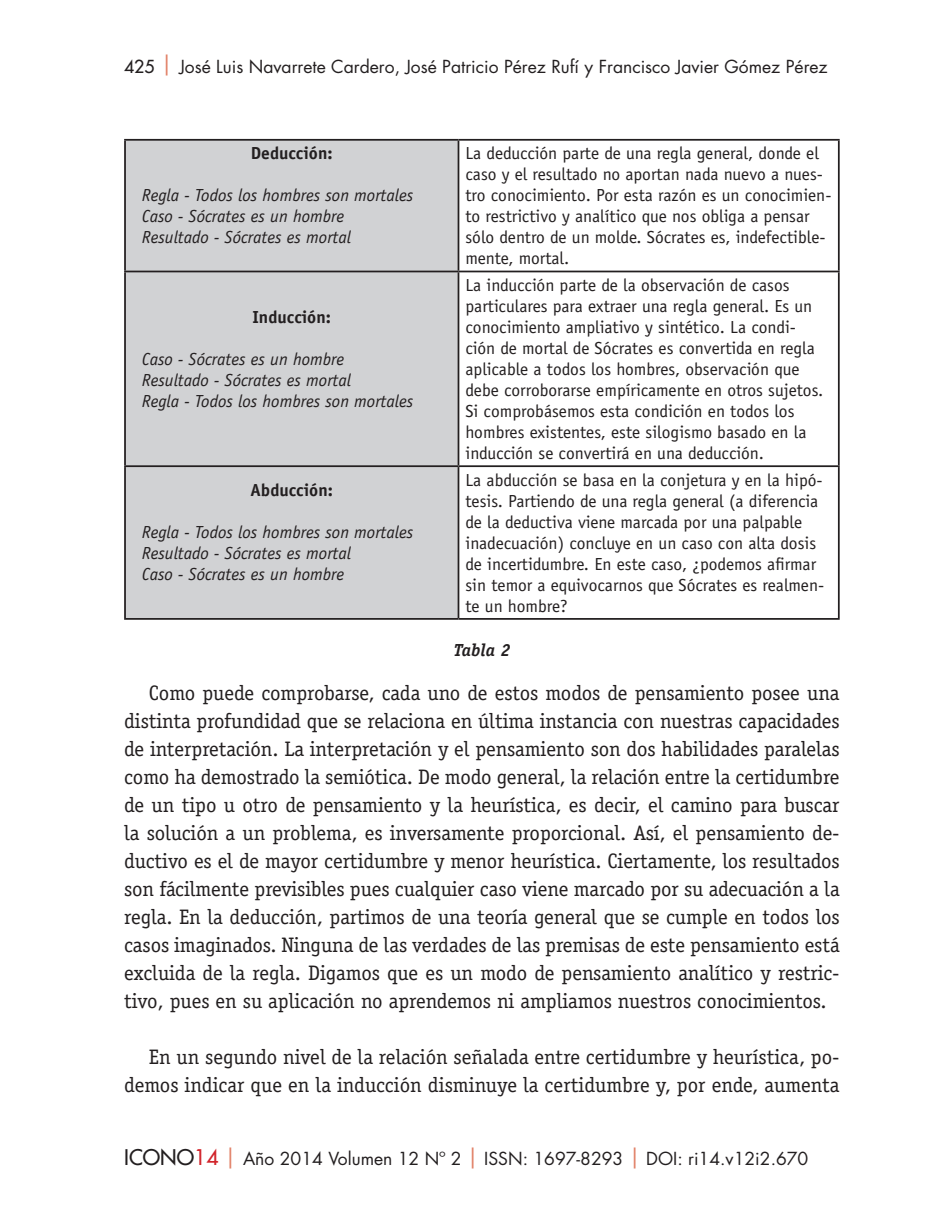
<style>
.page{position:relative;width:939px;height:1220px;background:#fff}
.page>*{position:absolute;margin:0;border:0;box-sizing:border-box;transform-origin:0 0}
.texto_articulo{font:21px/28px "Officina Serif Std";color:#231f20;text-align:justify}
.Texto_tabla{font:17.5px/21px "Officina Sans Std";color:#231f20}
.Texto_tabla-2{font:italic 17.5px "Officina Sans Std";color:#231f20}
.t1{font:17.5px "Futura Std";color:#231f20}
.Texto_tabla-3{font:700 17.5px "Officina Sans Std";color:#231f20}
.pie_foto_figura_tabl{font:italic 700 17.5px "Officina Serif Std";color:#231f20}
.s1{font-weight:500}
.s2{font-size:21px;color:#e18066}
.s3{font-weight:500;font-size:21px}
.s4{font-weight:500;font-size:21px;color:#d1232a}
</style>
<div class="page">
<div style="left:126px;top:141px;width:331px;height:477px;background:#d1d2d4"></div>
<hr style="left:124px;top:139px;width:334px;height:2px;background:#231f20">
<hr style="left:124px;top:141px;width:2px;height:130px;background:#231f20">
<hr style="left:458px;top:139px;width:381px;height:2px;background:#231f20">
<hr style="left:457px;top:141px;width:2px;height:130px;background:#231f20">
<hr style="left:837px;top:141px;width:2px;height:130px;background:#231f20">
<hr style="left:124px;top:271px;width:334px;height:1px;background:#231f20">
<hr style="left:124px;top:272px;width:2px;height:193px;background:#231f20">
<hr style="left:458px;top:271px;width:381px;height:1px;background:#231f20">
<hr style="left:457px;top:272px;width:2px;height:193px;background:#231f20">
<hr style="left:837px;top:272px;width:2px;height:193px;background:#231f20">
<hr style="left:124px;top:465px;width:334px;height:2px;background:#231f20">
<hr style="left:124px;top:467px;width:2px;height:151px;background:#231f20">
<hr style="left:458px;top:465px;width:381px;height:2px;background:#231f20">
<hr style="left:457px;top:467px;width:2px;height:151px;background:#231f20">
<hr style="left:837px;top:467px;width:2px;height:151px;background:#231f20">
<hr style="left:124px;top:618px;width:334px;height:2px;background:#231f20">
<hr style="left:458px;top:618px;width:381px;height:2px;background:#231f20">
<p class="t1" style="left:124px;top:56px;width:704px"><span class="s1">425</span> <span class="s2">|</span> José Luis Navarrete Cardero, José Patricio Pérez Rufí y Francisco Javier Gómez Pérez</p>
<p class="Texto_tabla-3" style="left:251px;top:143px;width:83px">Deducción:</p>
<p class="Texto_tabla-2" style="left:142px;top:185px;width:273px">Regla - Todos los hombres son mortales</p>
<p class="Texto_tabla-2" style="left:142px;top:206px;width:204px">Caso - Sócrates es un hombre</p>
<p class="Texto_tabla-2" style="left:142px;top:227px;width:210px">Resultado - Sócrates es mortal</p>
<p class="Texto_tabla-3" style="left:252px;top:306px;width:80px">Inducción:</p>
<p class="Texto_tabla-2" style="left:142px;top:349px;width:204px">Caso - Sócrates es un hombre</p>
<p class="Texto_tabla-2" style="left:142px;top:370px;width:210px">Resultado - Sócrates es mortal</p>
<p class="Texto_tabla-2" style="left:142px;top:391px;width:273px">Regla - Todos los hombres son mortales</p>
<p class="Texto_tabla" style="left:465px;top:143px;width:367px">La deducción parte de una regla general, donde el caso y el resultado no aportan nada nuevo a nues&shy;tro conocimiento. Por esta razón es un conocimien&shy;to restrictivo y analítico que nos obliga a pensar sólo dentro de un molde. Sócrates es, indefectible&shy;mente, mortal.</p>
<p class="Texto_tabla" style="left:465px;top:275px;width:359px">La inducción parte de la observación de casos particulares para extraer una regla general. Es un conocimiento ampliativo y sintético. La condi&shy;ción de mortal de Sócrates es convertida en regla aplicable a todos los hombres, observación que debe corroborarse empíricamente en otros sujetos.<br>Si comprobásemos esta condición en todos los hombres existentes, este silogismo basado en la inducción se convertirá en una deducción.</p>
<p class="Texto_tabla" style="left:465px;top:469px;width:360px">La abducción se basa en la conjetura y en la hipó&shy;tesis. Partiendo de una regla general (a diferencia de la deductiva viene marcada por una palpable inadecuación) concluye en un caso con alta dosis de incertidumbre. En este caso, ¿podemos afirmar sin temor a equivocarnos que Sócrates es realmen&shy;te un hombre?</p>
<p class="pie_foto_figura_tabl" style="left:453px;top:639px;width:59px">Tabla 2</p>
<p class="texto_articulo" style="left:124px;top:679px;width:716px;text-indent:25px">Como puede comprobarse, cada uno de estos modos de pensamiento posee una distinta profundidad que se relaciona en última instancia con nuestras capacidades de interpretación. La interpretación y el pensamiento son dos habilidades paralelas como ha demostrado la semiótica. De modo general, la relación entre la certidumbre de un tipo u otro de pensamiento y la heurística, es decir, el camino para buscar la solución a un problema, es inversamente proporcional. Así, el pensamiento de&shy;ductivo es el de mayor certidumbre y menor heurística. Ciertamente, los resultados son fácilmente previsibles pues cualquier caso viene marcado por su adecuación a la regla. En la deducción, partimos de una teoría general que se cumple en todos los casos imaginados. Ninguna de las verdades de las premisas de este pensamiento está excluida de la regla. Digamos que es un modo de pensamiento analítico y restric&shy;tivo, pues en su aplicación no aprendemos ni ampliamos nuestros conocimientos.</p>
<p class="texto_articulo" style="left:124px;top:1043px;width:716px;text-align:right">En un segundo nivel de la relación señalada entre certidumbre y heurística, po&shy;demos indicar que en la inducción disminuye la certidumbre y, por ende, aumenta</p>
<p class="Texto_tabla-3" style="left:250px;top:479px;width:84px">Abducción:</p>
<p class="Texto_tabla-2" style="left:142px;top:522px;width:273px">Regla - Todos los hombres son mortales</p>
<p class="Texto_tabla-2" style="left:142px;top:543px;width:210px">Resultado - Sócrates es mortal</p>
<p class="Texto_tabla-2" style="left:142px;top:564px;width:204px">Caso - Sócrates es un hombre</p>
<p class="t1" style="left:124px;top:1148px;width:685px"><span class="s3">ICONO</span><span class="s4">14</span> <span class="s2">|</span> Año 2014 Volumen 12 Nº 2 <span class="s2">|</span> ISSN: 1697-8293 <span class="s2">|</span> DOI: ri14.v12i2.670</p>
</div>
